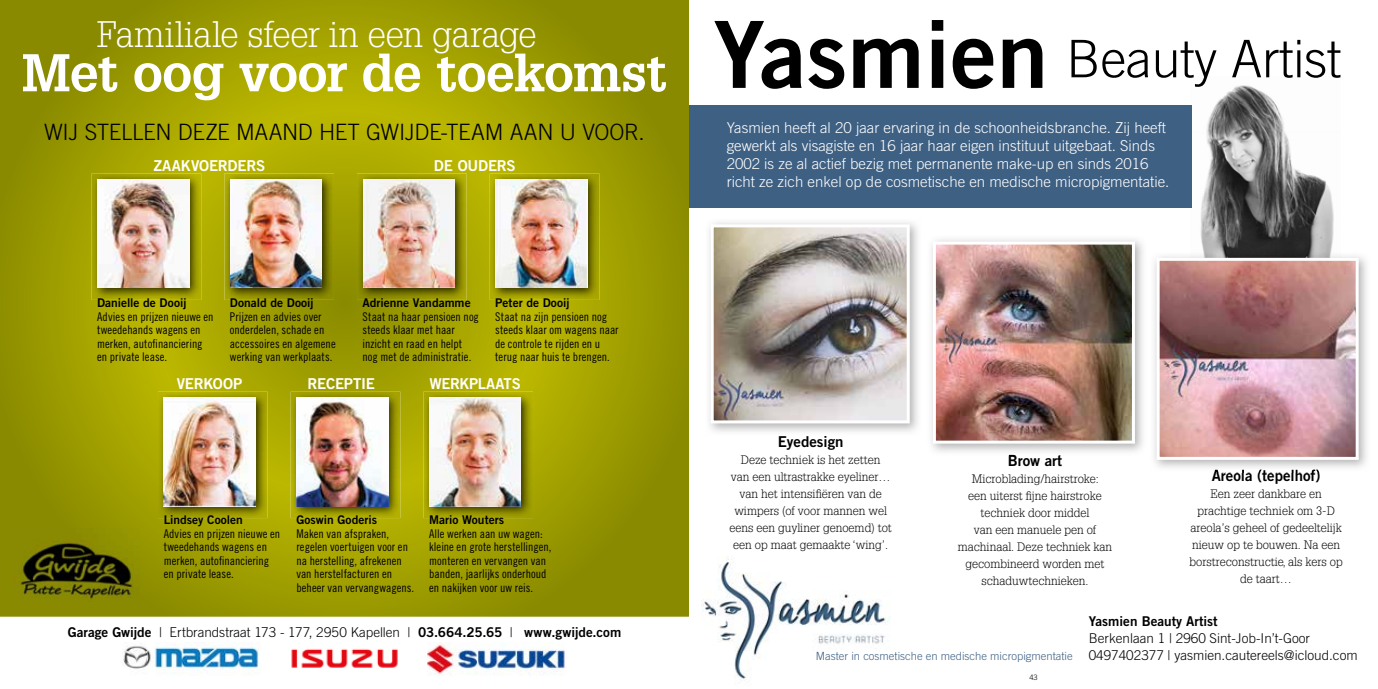
<style>
.page{position:relative;width:1378px;height:689px;background:#fff}
.page>*{position:absolute;margin:0;border:0;box-sizing:border-box;transform-origin:0 0}
.t1{font:92.7px "Trade Gothic LT Std Bd 2";color:#000}
.t2{font:700 51.75px "Glypha LT Std";letter-spacing:-.015em;color:#fff}
.t3{font:300 51.75px "Trade Gothic LT Std";letter-spacing:-.005em;color:#000}
.t4{font:300 36px "Glypha LT Std";letter-spacing:-.005em;color:#fff}
.t5{font:300 22.5px "Trade Gothic LT Std";letter-spacing:-.015em;color:#000}
.t6{font:300 15px/18px "Trade Gothic LT Std";color:#fff}
.t7{font:15px "Trade Gothic LT Std Bd 2";letter-spacing:-.015em;color:#fff}
.t8{font:15px "Trade Gothic LT Std Bd 2";color:#000}
.t9{font:13.5px "Trade Gothic LT Std Bd 2";color:#000}
.t10{font:300 13.5px "Trade Gothic LT Std";color:#000}
.t11{font:12px/13.5px "Trade Gothic LT Std Cn 18";letter-spacing:.005em;color:#000}
.t12{font:300 12px/17px "Glypha LT Std";color:#000;text-align:center}
.t13{font:12px "Trade Gothic LT Std Bd 2";color:#000}
.t14{font:300 11.25px "Trade Gothic LT Std";color:#3e6083}
.t15{font:300 7.5px "Trade Gothic LT Std";color:#000}
.s1{font-family:"Trade Gothic LT Std";font-weight:300}
.s2{font-size:13.5px;color:#000}
</style>
<div class="page">
<svg style="left:0;top:0;width:689px;height:617px;background:#9e9d00"></svg>
<img style="left:123px;top:642px;width:136px;height:33px">
<img style="left:427px;top:642px;width:139px;height:34px">
<img style="left:291px;top:648px;width:107px;height:20px">
<img style="left:13px;top:529px;width:127px;height:73px">
<img style="left:92px;top:173px;width:109px;height:127px">
<img style="left:98px;top:179px;width:91px;height:109px">
<img style="left:357px;top:173px;width:110px;height:127px">
<img style="left:363px;top:179px;width:91px;height:109px">
<img style="left:224px;top:173px;width:110px;height:127px">
<img style="left:230px;top:179px;width:92px;height:109px">
<img style="left:490px;top:173px;width:109px;height:127px">
<img style="left:496px;top:179px;width:91px;height:109px">
<img style="left:158px;top:392px;width:110px;height:126px">
<img style="left:164px;top:398px;width:91px;height:108px">
<img style="left:423px;top:392px;width:110px;height:126px">
<img style="left:429px;top:398px;width:92px;height:108px">
<img style="left:291px;top:392px;width:109px;height:126px">
<img style="left:297px;top:398px;width:91px;height:108px">
<img style="left:1200px;top:85px;width:134px;height:167px">
<div style="left:689px;top:105px;width:503px;height:103px;background:#3e6083"></div>
<img style="left:702px;top:559px;width:186px;height:120px">
<img style="left:937px;top:246px;width:194px;height:194px">
<div style="left:933px;top:242px;width:202px;height:202px;border:3px solid #fff"></div>
<img style="left:715px;top:228px;width:191px;height:191px">
<div style="left:711px;top:224px;width:199px;height:199px;border:3px solid #fff"></div>
<img style="left:1154px;top:252px;width:213px;height:216px">
<img style="left:1214px;top:469px;width:105px;height:3px">
<img style="left:1160px;top:262px;width:194px;height:194px">
<div style="left:1156px;top:258px;width:202px;height:202px;border:3px solid #fff"></div>
<h3 class="t4" style="left:97px;top:14px;width:441px">Familiale sfeer in een garage</h3>
<h2 class="t2" style="left:22px;top:41px;width:647px">Met oog voor de toekomst</h2>
<h3 class="t5" style="left:44px;top:118px;width:602px">WIJ STELLEN DEZE MAAND HET GWIJDE-TEAM AAN U VOOR.</h3>
<p class="t7" style="left:154px;top:157px;width:113px">ZAAKVOERDERS</p>
<p class="t7" style="left:434px;top:157px;width:83px">DE OUDERS</p>
<p class="t13" style="left:97px;top:296px;width:91px">Danielle de Dooij</p>
<p class="t11" style="left:97px;top:310px;width:118px">Advies en prijzen nieuwe en tweedehands wagens en merken, autofinanciering en private lease.</p>
<p class="t13" style="left:230px;top:296px;width:85px">Donald de Dooij</p>
<p class="t11" style="left:230px;top:310px;width:107px">Prijzen en advies over onderdelen, schade en accessoires en algemene werking van werkplaats.</p>
<p class="t13" style="left:362px;top:296px;width:110px">Adrienne Vandamme</p>
<p class="t11" style="left:362px;top:310px;width:118px">Staat na haar pensioen nog steeds klaar met haar inzicht en raad en helpt nog met de administratie.</p>
<p class="t13" style="left:495px;top:296px;width:76px">Peter de Dooij</p>
<p class="t11" style="left:495px;top:310px;width:125px">Staat na zijn pensioen nog steeds klaar om wagens naar de controle te rijden en u terug naar huis te brengen.</p>
<p class="t7" style="left:177px;top:375px;width:67px">VERKOOP</p>
<p class="t7" style="left:307px;top:375px;width:69px">RECEPTIE</p>
<p class="t7" style="left:429px;top:375px;width:93px">WERKPLAATS</p>
<p class="t13" style="left:164px;top:512px;width:81px">Lindsey Coolen</p>
<p class="t11" style="left:164px;top:527px;width:118px">Advies en prijzen nieuwe en tweedehands wagens en merken, autofinanciering en private lease.</p>
<p class="t13" style="left:296px;top:512px;width:82px">Goswin Goderis</p>
<p class="t11" style="left:296px;top:527px;width:119px">Maken van afspraken, regelen voertuigen voor en na herstelling, afrekenen van herstelfacturen en beheer van vervangwagens.</p>
<p class="t13" style="left:429px;top:512px;width:77px">Mario Wouters</p>
<p class="t11" style="left:429px;top:527px;width:124px">Alle werken aan uw wagen: kleine en grote herstellingen, monteren en vervangen van banden, jaarlijks onderhoud en nakijken voor uw reis.</p>
<p class="t9" style="left:68px;top:624px;width:555px">Garage Gwijde <span class="s1">| Ertbrandstraat 173 - 177, 2950 Kapellen |</span> 03.664.25.65 <span class="s1">|</span> www.gwijde.com</p>
<h1 class="t1" style="left:713px;top:-3px;width:336px">Yasmien</h1>
<p class="t6" style="left:727px;top:119px;width:444px">Yasmien heeft al 20 jaar ervaring in de schoonheidsbranche. Zij heeft gewerkt als visagiste en 16 jaar haar eigen instituut uitgebaat. Sinds 2002 is ze al actief bezig met permanente make-up en sinds 2016 richt ze zich enkel op de cosmetische en medische micropigmentatie.</p>
<h2 class="t3" style="left:1066px;top:28px;width:276px">Beauty Artist</h2>
<p class="t8" style="left:778px;top:432px;width:67px">Eyedesign</p>
<p class="t12" style="left:729px;top:451px;width:164px">Deze techniek is het zetten<br>van een ultrastrakke eyeliner… van het intensifiëren van de wimpers (of voor mannen wel eens een guyliner genoemd) tot een op maat gemaakte ‘wing’.</p>
<p class="t8" style="left:1007px;top:451px;width:56px">Brow art</p>
<p class="t12" style="left:958px;top:470px;width:156px">Microblading/hairstroke:<br>een uiterst fijne hairstroke techniek door middel<br>van een manuele pen of machinaal. Deze techniek kan gecombineerd worden met schaduwtechnieken.</p>
<p class="t8" style="left:1211px;top:466px;width:110px">Areola (tepelhof)</p>
<p class="t12" style="left:1189px;top:485px;width:155px">Een zeer dankbare en prachtige techniek om 3-D areola’s geheel of gedeeltelijk nieuw op te bouwen. Na een borstreconstructie, als kers op de taart…</p>
<p class="t9" style="left:1089px;top:613px;width:130px">Yasmien Beauty Artist</p>
<p class="t10" style="left:1089px;top:630px;width:223px">Berkenlaan 1 | 2960 Sint-Job-In’t-Goor</p>
<p class="t14" style="left:816px;top:649px;width:543px">Master in cosmetische en medische micropigmentatie <span class="s2">0497402377 | yasmien.cautereels@icloud.com</span></p>
<p class="t15" style="left:1029px;top:672px;width:10px">43</p>
</div>
